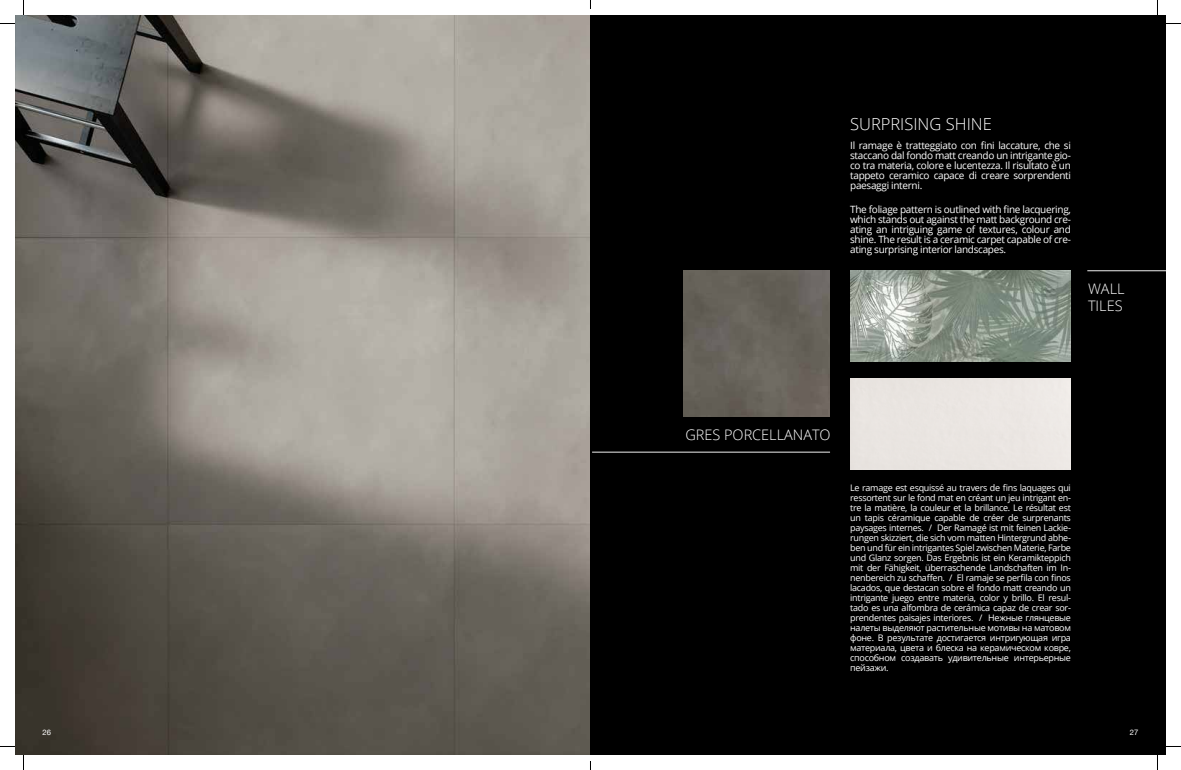
<style>
.page{position:relative;width:1181px;height:770px;background:#fff}
.page>*{position:absolute;margin:0;border:0;box-sizing:border-box;transform-origin:0 0}
.t1{font:300 16.5px "Open Sans";color:#fff}
.t2{font:300 14.5px/17px "Open Sans";color:#fff}
.t3{font:10px/10px "Open Sans";letter-spacing:-.03em;color:#fff;text-align:justify}
.t4{font:9px/10px "Open Sans";letter-spacing:-.03em;color:#fff;text-align:justify}
.t5{font:7.7px "Helvetica Neue LT Com";color:#fff}
</style>
<div class="page">
<img style="left:15px;top:15px;width:575px;height:740px">
<div style="left:590px;top:15px;width:576px;height:740px;background:#000"></div>
<img style="left:684px;top:271px;width:145px;height:145px">
<img style="left:850px;top:271px;width:221px;height:91px">
<div style="left:850px;top:378px;width:221px;height:91px;background:#eae5e1"></div>
<hr style="left:1087px;top:271px;width:79px;height:1px;background:#f0f0f0">
<hr style="left:592px;top:452px;width:238px;height:1px;background:#f0f0f0">
<svg style="left:0;top:23px;width:15px;height:1px"></svg>
<svg style="left:1166px;top:23px;width:15px;height:1px"></svg>
<svg style="left:0;top:746px;width:15px;height:1px"></svg>
<svg style="left:1166px;top:746px;width:15px;height:1px"></svg>
<svg style="left:23px;top:0;width:1px;height:15px"></svg>
<svg style="left:23px;top:755px;width:1px;height:15px"></svg>
<svg style="left:1157px;top:0;width:1px;height:15px"></svg>
<svg style="left:1157px;top:755px;width:1px;height:15px"></svg>
<h1 class="t1" style="left:850px;top:113px;width:143px">SURPRISING SHINE</h1>
<p class="t3" style="left:850px;top:140px;width:222px">Il ramage è tratteggiato con fini laccature, che si staccano dal fondo matt creando un intrigante gio&shy;co tra materia, colore e lucentezza. Il risultato è un tappeto ceramico capace di creare sorprendenti paesaggi interni.</p>
<p class="t3" style="left:850px;top:204px;width:222px">The foliage pattern is outlined with fine lacquering, which stands out against the matt background cre&shy;ating an intriguing game of textures, colour and shine. The result is a ceramic carpet capable of cre&shy;ating surprising interior landscapes.</p>
<h2 class="t2" style="left:1088px;top:280px;width:38px">WALL<br>TILES</h2>
<h2 class="t2" style="left:685px;top:425px;width:147px">GRES PORCELLANATO</h2>
<p class="t4" style="left:850px;top:483px;width:222px">Le ramage est esquissé au travers de fins laquages qui ressortent sur le fond mat en créant un jeu intrigant en&shy;tre la matière, la couleur et la brillance. Le résultat est un tapis céramique capable de créer de surprenants paysages internes. / Der Ramagé ist mit feinen Lackie&shy;rungen skizziert, die sich vom matten Hintergrund abhe&shy;ben und für ein intrigantes Spiel zwischen Materie, Farbe und Glanz sorgen. Das Ergebnis ist ein Keramikteppich mit der Fähigkeit, überraschende Landschaften im In&shy;nenbereich zu schaffen. / El ramaje se perfila con finos lacados, que destacan sobre el fondo matt creando un intrigante juego entre materia, color y brillo. El resul&shy;tado es una alfombra de cerámica capaz de crear sor&shy;prendentes paisajes interiores. / Нежные глянцевые налеты выделяют растительные мотивы на матовом фоне. В результате достигается интригующая игра материала, цвета и блеска на керамическом ковре, способном создавать удивительные интерьерные пейзажи.</p>
<p class="t5" style="left:42px;top:727px;width:10px">26</p>
<p class="t5" style="left:1130px;top:727px;width:10px">27</p>
</div>
